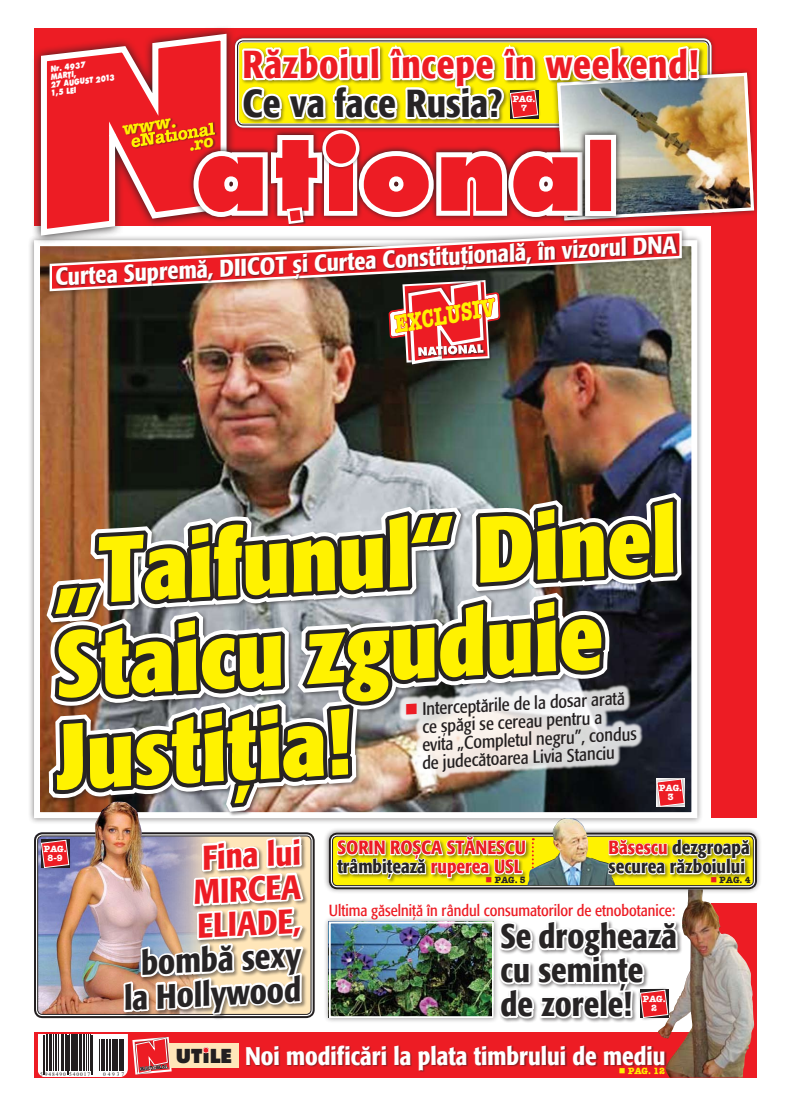
<style>
.page{position:relative;width:791px;height:1106px;background:#fff}
.page>*{position:absolute;margin:0;border:0;box-sizing:border-box;transform-origin:0 0}
.t1{font:100.7px "Futura Extra Bold Rom";color:#ed1c24}
.t2{font:700 condensed 92.3px/92.3px "R Formata";color:#fff200}
.t3{font:500 condensed 38.8px "R Formata";letter-spacing:.02em;color:#ed1c24}
.t4{font:500 condensed 38.8px "R Formata";color:#272425}
.t5{font:500 condensed 34.1px/34.1px "R Formata";color:#ed1c24;text-align:center}
.t6{font:500 condensed 34.1px/34.1px "R Formata";color:#272425;text-align:center}
.t7{font:500 condensed 33.9px/33.9px "R Formata";color:#272425}
.t8{font:500 condensed 25.3px "R Formata";color:#fff}
.t9{font:24.9px "American Type Writer Bold Rom";color:#fff200;scale:.73 1}
.t10{font:500 condensed 24.2px "R Formata";color:#fff}
.t11{font:500 condensed 19px/19px "R Formata";color:#ed1c24}
.t12{font:500 condensed 19px/19px "R Formata";color:#272425}
.t13{font:18.8px "Futura Extra Bold Rom";color:#231f20}
.t14{font:18px/18px "R Formata Condensed";color:#231f20}
.t15{font:17.6px "American Type Writer Bold Rom";color:#fff200}
.t16{font:16px "R Formata Condensed";color:#ed1c24}
.t17{font:9px/9px "American Type Writer Bold Rom";color:#fff;text-align:center}
.t18{font:9px "American Type Writer Bold Rom";color:#272425}
.t19{font:9px "American Type Writer Bold Rom";color:#fff200}
.t20{font:8px/8px "Futura Extra Bold Rom";color:#fff;scale:.8 1}
.t21{font:5.5px "Times New Roman";letter-spacing:.18em;color:#231f20}
.s1{font-size:70.7px}
.s2{font-size:25.2px}
.s3{color:#ed1c24}
.s4{color:#272425}
</style>
<div class="page">
<svg style="left:31px;top:28px;width:7px;height:222px"></svg>
<div style="left:241px;top:44px;width:530px;height:110px;background:#231f20;opacity:.5"></div>
<div style="left:607px;top:837px;width:181px;height:58px;background:#231f20;opacity:.5"></div>
<img style="left:38px;top:28px;width:718px;height:1050px">
<p class="t20" style="left:47px;top:65px;width:83px;text-indent:3px;rotate:-7deg">Nr. 4937 marţi,<br>27 august 2013<br>1,5 LEI</p>
<p class="t15" style="left:121px;top:119px;width:56px;rotate:-9deg">www.</p>
<h3 class="t3" style="left:243px;top:43px;width:457px">Războiul începe în weekend!</h3>
<h3 class="t4" style="left:243px;top:82px;width:262px">Ce va face Rusia?</h3>
<p class="t17" style="left:513px;top:95px;width:24px">PAG.<br>7</p>
<h1 class="t1" style="left:195px;top:111px;width:389px">at<span class="s1">I</span>ona</h1>
<h3 class="t10" style="left:54px;top:263px;width:624px;rotate:-3deg">Curtea Supremă, DIICOT şi Curtea Constituţională, în vizorul DNA</h3>
<h3 class="t9" style="left:391px;top:309px;width:141px;rotate:-10deg">EXCLU<span class="s2">SIV</span></h3>
<h2 class="t2" style="left:42px;top:528px;width:633px;rotate:-3deg">„Taifunul“ Dinel<br>Staicu zguduie<br>Justiţia!</h2>
<p class="t14" style="left:419px;top:700px;width:217px;text-indent:-15px;rotate:-3deg"><span class="s3">■</span> Interceptările de la dosar arată ce şpăgi se cereau pentru a evita „Completul negru”, condus de judecătoarea Livia Stanciu</p>
<p class="t17" style="left:659px;top:783px;width:24px">PAG.<br>3</p>
<p class="t17" style="left:44px;top:844px;width:24px">PAG.<br>8-9</p>
<h3 class="t5" style="left:191px;top:842px;width:111px;rotate:-3deg">Fina lui<br>Mircea<br>Eliad e,</h3>
<h3 class="t6" style="left:121px;top:948px;width:180px;rotate:-3deg">bombă sexy la Hollywood</h3>
<p class="t11" style="left:337px;top:838px;width:190px">Sorin Roșca Stănescu <span class="s4">trâmbițează</span> ruperea USL</p>
<p class="t12" style="left:608px;top:838px;width:143px"><span class="s3">Băsescu</span> dezgroapă securea războiului</p>
<p class="t18" style="left:485px;top:873px;width:42px"><span class="s3">■</span> PAG. 5</p>
<p class="t18" style="left:710px;top:873px;width:42px"><span class="s3">■</span> PAG. 4</p>
<p class="t16" style="left:329px;top:902px;width:348px">Ultima găselniță în rândul consumatorilor de etnobotanice:</p>
<h3 class="t7" style="left:500px;top:920px;width:178px">Se droghează cu semințe de zorele!</h3>
<p class="t17" style="left:643px;top:994px;width:24px">PAG.<br>2</p>
<p class="t21" style="left:40px;top:1070px;width:52px">5 948490 540017</p>
<p class="t21" style="left:103px;top:1070px;width:22px">04937</p>
<p class="t13" style="left:176px;top:1044px;width:46px">Utile</p>
<h3 class="t8" style="left:245px;top:1042px;width:422px">Noi modificări la plata timbrului de mediu</h3>
<p class="t19" style="left:619px;top:1065px;width:48px">■ PAG. 12</p>
</div>
